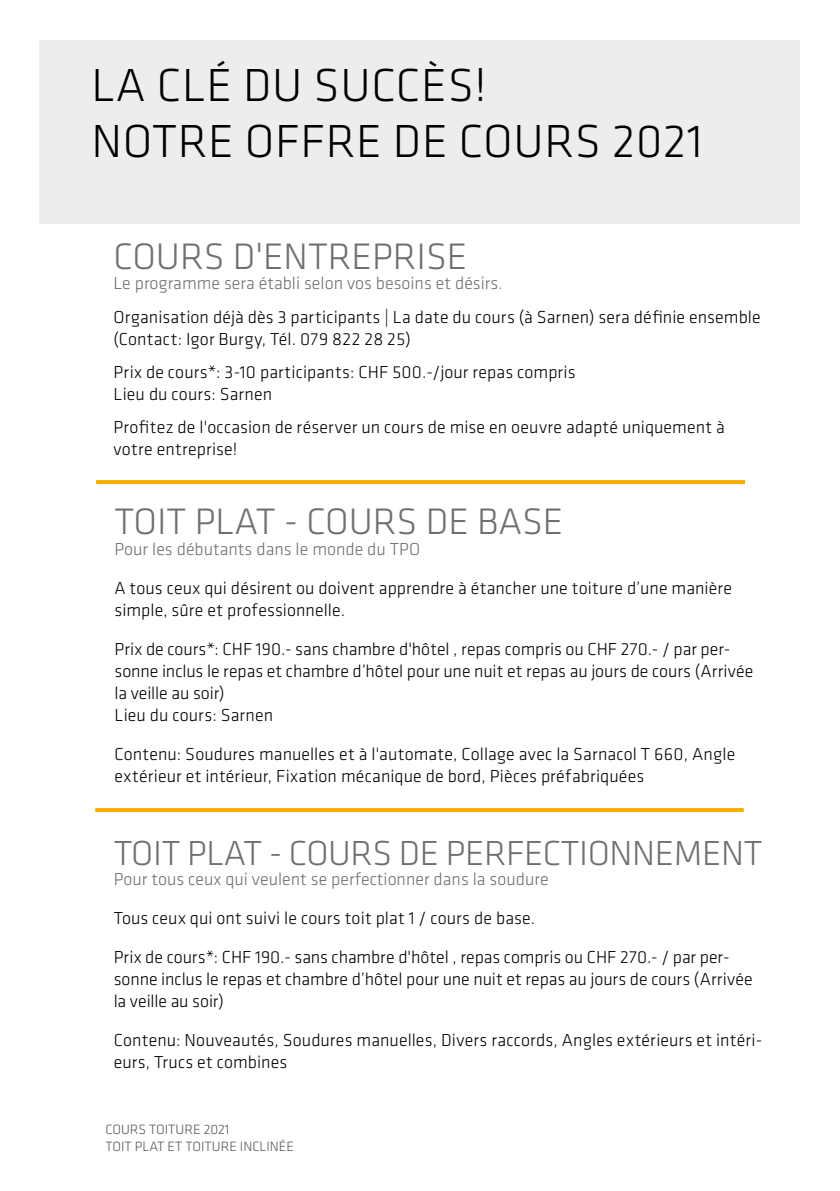
<style>
.page{position:relative;width:840px;height:1191px;background:#fff}
.page>*{position:absolute;margin:0;border:0;box-sizing:border-box;transform-origin:0 0}
.t1{font:300 48px/56px "Klavika";letter-spacing:.015em;color:#000}
.t2{font:300 38.2px "Klavika";color:#706f6f}
.t3{font:300 36px "Klavika";letter-spacing:-.01em;color:#706f6f}
.t4{font:300 18px/22px "Klavika";letter-spacing:.005em;color:#000}
.t5{font:300 18px "Klavika";color:#706f6f}
.t6{font:300 14px/16.8px "Klavika";color:#575756}
</style>
<div class="page">
<div style="left:40px;top:40px;width:759px;height:184px;background:#ededed"></div>
<svg style="left:96px;top:480px;width:648px;height:4px;background:#f8ae05"></svg>
<hr style="left:95px;top:808px;width:648px;height:4px;background:#f8ad00">
<h1 class="t1" style="left:91px;top:57px;width:612px">LA CLÉ DU SUCCÈS!<br>NOTRE OFFRE DE COURS 2021</h1>
<h2 class="t2" style="left:113px;top:233px;width:355px">COURS D'ENTREPRISE</h2>
<p class="t5" style="left:113px;top:272px;width:390px">Le programme sera établi selon vos besoins et désirs.</p>
<p class="t4" style="left:113px;top:305px;width:648px">Organisation déjà dès 3 participants | La date du cours (à Sarnen) sera définie ensemble (Contact: Igor Burgy, Tél. 079 822 28 25)</p>
<p class="t4" style="left:113px;top:361px;width:463px">Prix de cours*: 3-10 participants: CHF 500.-/jour repas compris<br>Lieu du cours: Sarnen</p>
<p class="t4" style="left:113px;top:416px;width:612px">Profitez de l'occasion de réserver un cours de mise en oeuvre adapté uniquement à votre entreprise!</p>
<h2 class="t2" style="left:114px;top:498px;width:450px">TOIT PLAT - COURS DE BASE</h2>
<p class="t5" style="left:114px;top:537px;width:307px">Pour les débutants dans le monde du TPO</p>
<p class="t4" style="left:114px;top:576px;width:618px">A tous ceux qui désirent ou doivent apprendre à étancher une toiture d’une manière simple, sûre et professionnelle.</p>
<p class="t4" style="left:114px;top:637px;width:640px">Prix de cours*: CHF 190.- sans chambre d'hôtel , repas compris ou CHF 270.- / par per&shy;sonne inclus le repas et chambre d’hôtel pour une nuit et repas au jours de cours (Arrivée la veille au soir)<br>Lieu du cours: Sarnen</p>
<p class="t4" style="left:114px;top:742px;width:622px">Contenu: Soudures manuelles et à l'automate, Collage avec la Sarnacol T 660, Angle extérieur et intérieur, Fixation mécanique de bord, Pièces préfabriquées</p>
<h3 class="t3" style="left:114px;top:831px;width:649px">TOIT PLAT - COURS DE PERFECTIONNEMENT</h3>
<p class="t5" style="left:114px;top:868px;width:436px">Pour tous ceux qui veulent se perfectionner dans la soudure</p>
<p class="t4" style="left:114px;top:898px;width:617px;line-height:39px">Tous ceux qui ont suivi le cours toit plat 1 / cours de base.<br>Prix de cours*: CHF 190.- sans chambre d'hôtel , repas compris ou CHF 270.- / par per-</p>
<p class="t4" style="left:114px;top:968px;width:640px">sonne inclus le repas et chambre d’hôtel pour une nuit et repas au jours de cours (Arrivée la veille au soir)</p>
<p class="t4" style="left:114px;top:1029px;width:649px">Contenu: Nouveautés, Soudures manuelles, Divers raccords, Angles extérieurs et intéri&shy;eurs, Trucs et combines</p>
<p class="t6" style="left:105px;top:1121px;width:190px">COURS TOITURE 2021<br>TOIT PLAT ET TOITURE INCLINÉE</p>
</div>
